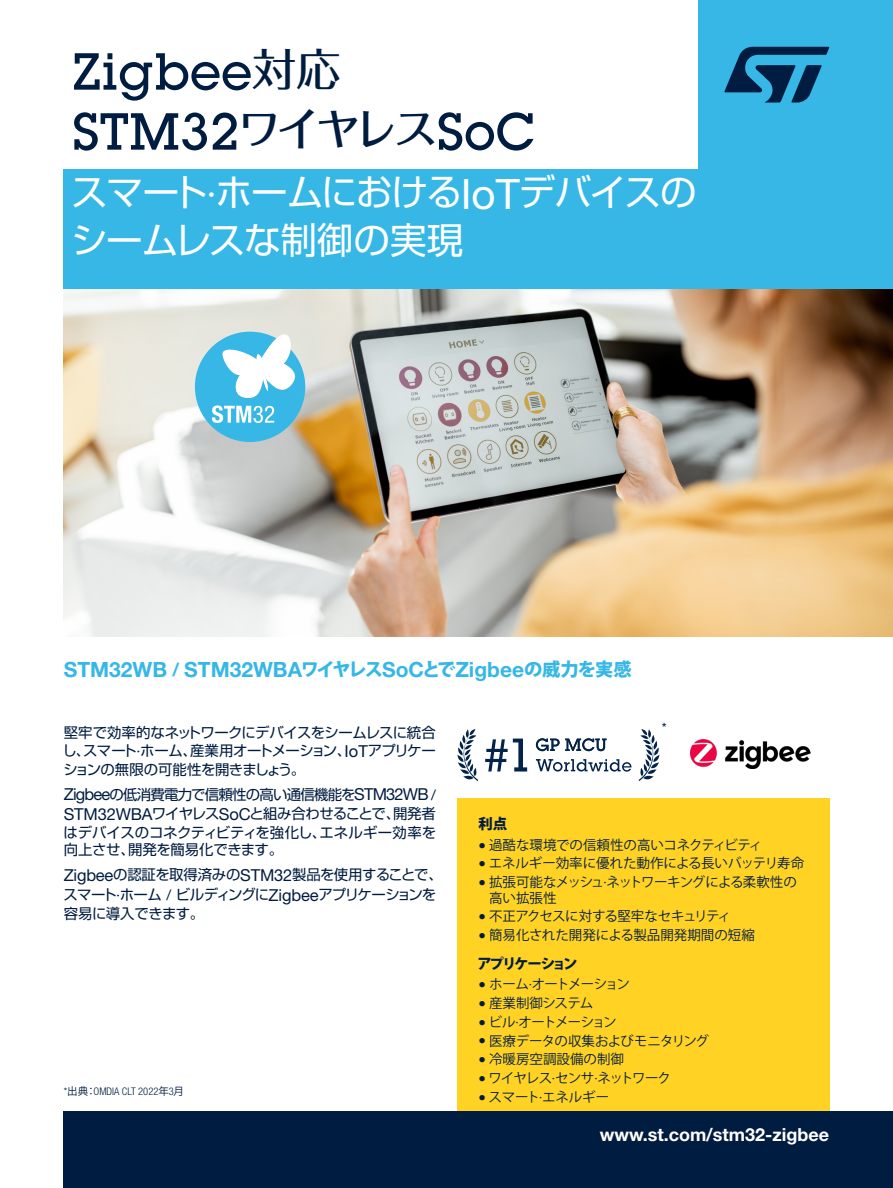
<style>
.page{position:relative;width:893px;height:1188px;background:#fff}
.page>*{position:absolute;margin:0;border:0;box-sizing:border-box;transform-origin:0 0}
.TITLE_LEVEL1_BLUE{font:500 51px/60px "Lubalin Graph Std";color:#001c40}
.TITLE_LEVEL2_WHITE{font:36.6px/47.7px "Shin Go Pro";letter-spacing:-.03em;color:#fff}
.SUBCROSS_TITLE{font:700 21px "Helvetica Neue LT Std";color:#36b7e6}
.URL{font:700 18px "Helvetica Neue LT Std";color:#fff}
.INTRODUCTION{font:14.4px/19.2px "Shin Go Pro";letter-spacing:-.03em;color:#001c40;text-align:justify}
.TITLE_LEVEL1_BLUE-2{font:800 14.4px "Koz Go Pro";letter-spacing:-.14em;color:#001c40}
.INTRODUCTION-2{font:14.4px "Helvetica Neue LT Std";color:#001c40}
.t1{font:13.5px/15.8px "Koz Go Pro";letter-spacing:-.02em;color:#001c40}
.t2{font:13.5px "Koz Go Pro";color:#001c40}
.t3{font:13.5px "Koz Go Pro";letter-spacing:-.08em;color:#001c40}
.t4{font:13.5px "Koz Go Pro";letter-spacing:-.04em;color:#001c40}
.t5{font:13.5px "Koz Go Pro";letter-spacing:-.05em;color:#001c40}
.FOOTNOTE{font:300 condensed 10.5px "Helvetica Neue LT Std";color:#001c40}
.s1{font-family:"Folk Pro";font-size:44.25px}
.s2{font-family:"Helvetica Neue LT Std"}
.s3{font-family:"Helvetica Neue LT Std";font-size:42px}
.s4{font-size:18.3px}
.s5{font-family:"Koz Go Pro";font-weight:800;font-size:18.3px}
.s6{font-family:"Helvetica Neue LT Std";font-size:16.5px}
.s7{font-family:"Koz Go Pr 6 N";font-weight:400;font-stretch:normal}
.s8{font-family:"Helvetica Neue LT Std";font-stretch:condensed;font-size:15px}
.s9{font-family:"Helvetica Neue LT Std";font-stretch:condensed}
</style>
<div class="page">
<div style="left:698px;top:0;width:195px;height:298px;background:#36b7e6"></div>
<div style="left:64px;top:169px;width:829px;height:129px;background:#36b7e6"></div>
<svg style="left:724px;top:47px;width:105px;height:56px"></svg>
<img style="left:64px;top:290px;width:829px;height:347px">
<div style="left:457px;top:798px;width:372px;height:370px;background:#ffd224"></div>
<div style="left:64px;top:1111px;width:829px;height:77px;background:#001c40"></div>
<svg style="left:195px;top:326px;width:110px;height:116px"></svg>
<img style="left:690px;top:740px;width:121px;height:29px">
<svg style="left:536px;top:759px;width:95px;height:13px"></svg>
<svg style="left:536px;top:738px;width:70px;height:13px"></svg>
<svg style="left:485px;top:739px;width:42px;height:33px"></svg>
<svg style="left:457px;top:729px;width:21px;height:52px"></svg>
<svg style="left:638px;top:729px;width:21px;height:52px"></svg>
<p class="TITLE_LEVEL1_BLUE" style="left:72px;top:41px;width:464px">Zigbee<span class="s1">対応<br></span>STM32<span class="s1">ワイヤレス</span>SoC</p>
<p class="TITLE_LEVEL2_WHITE" style="left:71px;top:164px;width:627px">スマート<span class="s2">·</span>ホームにおける<span class="s3">IoT</span>デバイスのシームレスな制御の実現</p>
<p class="SUBCROSS_TITLE" style="left:64px;top:657px;width:569px">STM32WB <span class="s4">/</span> STM32WBA<span class="s5">ワイヤレス</span>SoC<span class="s5">とで</span>Zigbee<span class="s5">の威力を実感</span></p>
<p class="INTRODUCTION" style="left:62px;top:721px;width:375px;line-height:18.6px">堅牢で効率的なネットワークにデバイスをシームレスに統合し、スマート<span class="s2">·</span>ホーム、産業用オートメーション、<span class="s6">IoT</span>アプリケーションの無限の可能性を開きましょう。</p>
<p class="INTRODUCTION" style="left:64px;top:783px;width:374px"><span class="s6">Zigbee</span>の低消費電力で信頼性の高い通信機能を<span class="s6">STM32WB</span> <span class="s2">/ </span><span class="s6">STM32WBA</span>ワイヤレス<span class="s6">SoC</span>と組み合わせることで、開発者はデバイスのコネクティビティを強化し、エネルギー効率を</p>
<p class="INTRODUCTION" style="left:64px;top:839px;width:221px">向上させ、開発を簡易化できます。</p>
<p class="INTRODUCTION" style="left:63px;top:863px;width:381px;text-align:left"><span class="s6">Zigbee</span>の認証を取得済みの<span class="s6">STM32</span>製品を使用することで、スマート<span class="s2">·</span>ホーム <span class="s2">/</span> ビルディングに<span class="s6">Zigbee</span>アプリケーションを容易に導入できます。</p>
<p class="FOOTNOTE" style="left:64px;top:1085px;width:122px">*<span class="s7">出典：</span>OMDIA CLT 2022<span class="s7">年</span>3<span class="s7">月</span></p>
<p class="INTRODUCTION-2" style="left:662px;top:719px;width:6px">*</p>
<p class="TITLE_LEVEL1_BLUE-2" style="left:478px;top:815px;width:30px">利点</p>
<p class="t2" style="left:478px;top:836px;width:286px"><span class="s8">•</span> 過酷な環境での信頼性の高いコネクティビティ</p>
<p class="t1" style="left:478px;top:856px;width:327px"><span class="s8">•</span> エネルギー効率に優れた動作による長いバッテリ寿命</p>
<p class="t1" style="left:489px;top:875px;width:309px;text-indent:-11px"><span class="s8">•</span> 拡張可能なメッシュ<span class="s9">·</span>ネットワーキングによる柔軟性の高い拡張性</p>
<p class="t4" style="left:478px;top:907px;width:254px"><span class="s8">•</span> 不正アクセスに対する堅牢なセキュリティ</p>
<p class="t2" style="left:478px;top:926px;width:278px"><span class="s8">•</span> 簡易化された開発による製品開発期間の短縮</p>
<p class="TITLE_LEVEL1_BLUE-2" style="left:477px;top:954px;width:102px">アプリケーション</p>
<p class="t5" style="left:478px;top:975px;width:153px"><span class="s8">•</span> ホーム<span class="s9">·</span>オートメーション</p>
<p class="t1" style="left:478px;top:995px;width:116px"><span class="s8">•</span> 産業制御システム</p>
<p class="t3" style="left:478px;top:1013px;width:140px"><span class="s8">•</span> ビル<span class="s9">·</span>オートメーション</p>
<p class="t1" style="left:478px;top:1033px;width:232px"><span class="s8">•</span> 医療データの収集およびモニタリング</p>
<p class="t2" style="left:478px;top:1051px;width:147px"><span class="s8">•</span> 冷暖房空調設備の制御</p>
<p class="t3" style="left:478px;top:1069px;width:194px"><span class="s8">•</span> ワイヤレス<span class="s9">·</span>センサ<span class="s9">·</span>ネットワーク</p>
<p class="t1" style="left:478px;top:1090px;width:132px"><span class="s8">•</span> スマート<span class="s9">·</span>エネルギー</p>
<p class="URL" style="left:600px;top:1124px;width:231px">www.st.com/stm32-zigbee</p>
</div>
